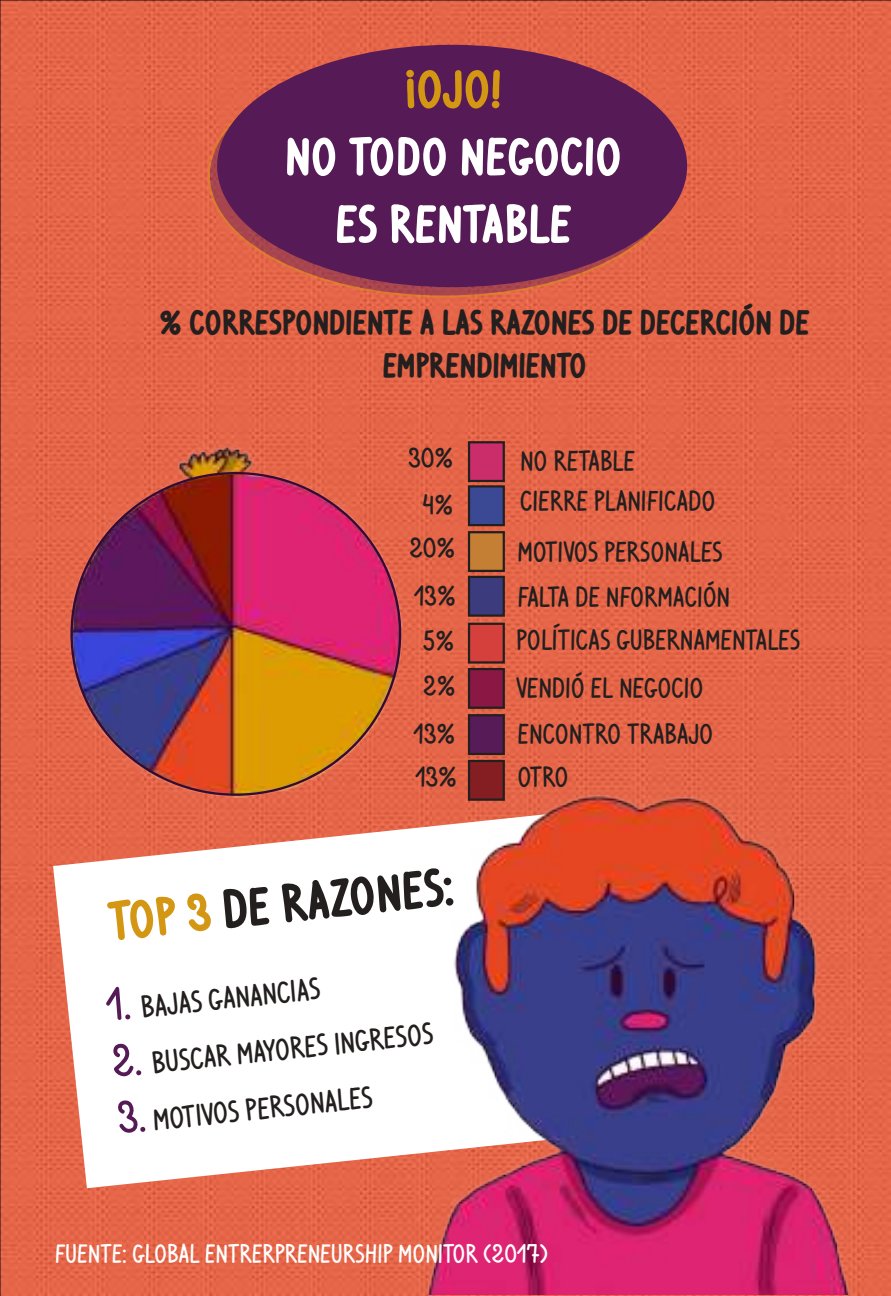
<style>
.page{position:relative;width:891px;height:1296px;background:#fff}
.page>*{position:absolute;margin:0;border:0;box-sizing:border-box;transform-origin:0 0}
.t1{font:700 56.25px/67.5px "Ventura Edding";color:#fff;text-align:center}
.t2{font:700 56.25px "Ventura Edding";color:#241f1f}
.t3{font:700 56.25px "Ventura Edding";color:#d49713}
.t4{font:700 36px/43.2px "Ventura Edding";color:#241f1f;text-align:center}
.t5{font:500 31.5px "Ventura Edding";color:#241f1f}
.t6{font:500 29.25px/46.4px "Ventura Edding";color:#241f1f;text-align:center}
.t7{font:500 27px "Ventura Edding";color:#fff}
.s1{color:#d49713}
.s2{font-size:47.25px;color:#561b57}
</style>
<div class="page">
<img style="left:0;top:0;width:891px;height:1296px">
<svg style="left:209px;top:54px;width:470px;height:243px;background:#ae4c49"></svg>
<div style="left:217px;top:45px;width:470px;height:242px;background:#561b57;border-radius:50%"></div>
<svg style="left:53px;top:924px;width:291px;height:264px"></svg>
<img style="left:0;top:387px;width:695px;height:537px">
<img style="left:70px;top:472px;width:331px;height:324px">
<div style="left:468px;top:441px;width:37px;height:41px;background:#cb2d6a;border:2px solid #241f1f"></div>
<div style="left:468px;top:760px;width:37px;height:41px;background:#841e22;border:2px solid #241f1f"></div>
<div style="left:468px;top:531px;width:37px;height:41px;background:#c57f35;border:2px solid #241f1f"></div>
<div style="left:468px;top:576px;width:37px;height:41px;background:#3b3b7d;border:2px solid #241f1f"></div>
<div style="left:468px;top:623px;width:37px;height:41px;background:#d5403d;border:2px solid #241f1f"></div>
<div style="left:468px;top:668px;width:37px;height:41px;background:#8b1745;border:2px solid #241f1f"></div>
<div style="left:468px;top:714px;width:37px;height:41px;background:#571b57;border:2px solid #241f1f"></div>
<div style="left:468px;top:485px;width:37px;height:41px;background:#3b4994;border:2px solid #241f1f"></div>
<img style="left:344px;top:772px;width:547px;height:523px">
<img style="left:851px;top:122px;width:40px;height:775px">
<h1 class="t3" style="left:405px;top:55px;width:98px">¡OJO!</h1>
<h1 class="t1" style="left:285px;top:120px;width:339px">NO TODO NEGOCIO<br>ES RENTABLE</h1>
<p class="t4" style="left:160px;top:299px;width:652px">% CORRESPONDIENTE A LAS RAZONES DE DECERCIÓN DE<br>EMPRENDIMIENTO</p>
<p class="t6" style="left:408px;top:433px;width:46px;line-height:47.5px">30%<br>4%</p>
<p class="t6" style="left:409px;top:523px;width:48px;line-height:47.9px;text-align:left">20%<br>13%</p>
<p class="t6" style="left:414px;top:617px;width:43px">5%<br>2%<br>13%</p>
<p class="t6" style="left:415px;top:752px;width:43px">13%</p>
<h1 class="t2" style="left:106px;top:889px;width:348px;rotate:-6deg"><span class="s1">TOP 3</span> DE RAZONES:</h1>
<p class="t5" style="left:105px;top:993px;width:216px;rotate:-6deg"><span class="s2">1.</span> BAJAS GANANCIAS</p>
<p class="t5" style="left:111px;top:1049px;width:324px;rotate:-6deg"><span class="s2">2.</span> BUSCAR MAYORES INGRESOS</p>
<p class="t5" style="left:117px;top:1105px;width:257px;rotate:-6deg"><span class="s2">3.</span> MOTIVOS PERSONALES</p>
<p class="t6" style="left:520px;top:437px;width:116px">NO RETABLE</p>
<p class="t6" style="left:520px;top:476px;width:197px">CIERRE PLANIFICADO</p>
<p class="t6" style="left:518px;top:527px;width:207px">MOTIVOS PERSONALES</p>
<p class="t6" style="left:518px;top:573px;width:214px">FALTA DE NFORMACIÓN</p>
<p class="t6" style="left:516px;top:615px;width:286px">POLÍTICAS GUBERNAMENTALES</p>
<p class="t6" style="left:516px;top:664px;width:189px">VENDIÓ EL NEGOCIO</p>
<p class="t6" style="left:518px;top:710px;width:197px">ENCONTRO TRABAJO</p>
<p class="t6" style="left:518px;top:752px;width:52px">OTRO</p>
<p class="t7" style="left:55px;top:1238px;width:495px">FUENTE: GLOBAL ENTRERPRENEURSHIP MONITOR (2017)</p>
</div>
